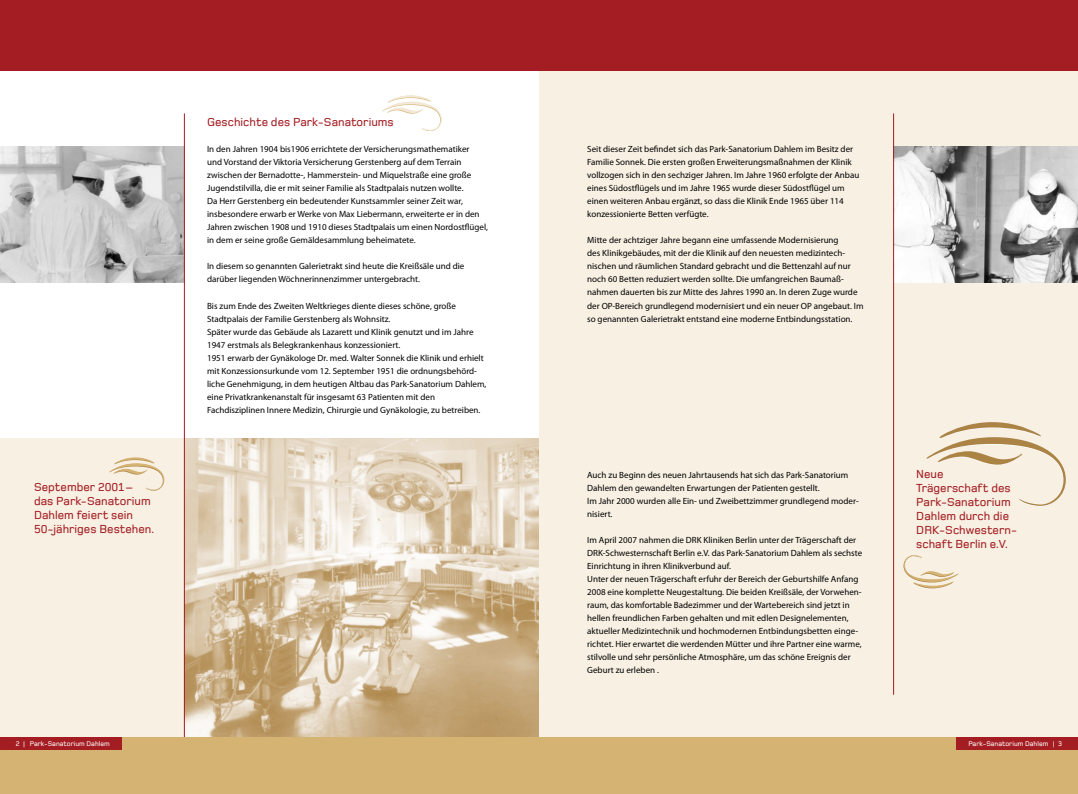
<style>
.page{position:relative;width:1078px;height:794px;background:#fff}
.page>*{position:absolute;margin:0;border:0;box-sizing:border-box;transform-origin:0 0}
.t1{font:500 12px/14px "Foundry Monoline";color:#a41d22}
.t2{font:9px/13px "Myriad Pro";color:#000}
.t3{font:500 7px "Foundry Monoline";color:#fff}
</style>
<div class="page">
<div style="left:539px;top:57px;width:538px;height:702px;background:#f7f0e3"></div>
<img style="left:893px;top:147px;width:184px;height:135px">
<div style="left:0;top:438px;width:191px;height:299px;background:#f7f0e3"></div>
<img style="left:185px;top:438px;width:354px;height:299px">
<img style="left:0;top:147px;width:184px;height:135px">
<hr style="left:184px;top:113px;width:1px;height:624px;background:#a41d22">
<hr style="left:892px;top:113px;width:1px;height:581px;background:#a41d22">
<svg style="left:382px;top:95px;width:59px;height:36px"></svg>
<svg style="left:109px;top:457px;width:55px;height:34px"></svg>
<svg style="left:926px;top:422px;width:139px;height:84px"></svg>
<svg style="left:903px;top:555px;width:55px;height:33px"></svg>
<div style="left:0;top:737px;width:539px;height:57px;background:#d5b373"></div>
<div style="left:0;top:0;width:539px;height:71px;background:#a41d22"></div>
<div style="left:0;top:737px;width:122px;height:13px;background:#a41d22"></div>
<div style="left:539px;top:737px;width:538px;height:57px;background:#d5b373"></div>
<div style="left:539px;top:0;width:538px;height:71px;background:#a41d22"></div>
<div style="left:955px;top:737px;width:122px;height:13px;background:#a41d22"></div>
<h1 class="t1" style="left:34px;top:479px;width:122px">September 2001 – das Park-Sanatorium<br>Dahlem feiert sein<br>50-jähriges Bestehen.</h1>
<h1 class="t1" style="left:207px;top:115px;width:188px">Geschichte des Park-Sanatoriums</h1>
<p class="t2" style="left:207px;top:143px;width:282px">In den Jahren 1904 bis1906 errichtete der Versicherungsmathematiker<br>und Vorstand der Viktoria Versicherung Gerstenberg auf dem Terrain zwischen der Bernadotte-, Hammerstein- und Miquelstraße eine große Jugendstilvilla, die er mit seiner Familie als Stadtpalais nutzen wollte.<br>Da Herr Gerstenberg ein bedeutender Kunstsammler seiner Zeit war, insbesondere erwarb er Werke von Max Liebermann, erweiterte er in den Jahren zwischen 1908 und 1910 dieses Stadtpalais um einen Nordostflügel, in dem er seine große Gemäldesammlung beheimatete.</p>
<p class="t2" style="left:207px;top:260px;width:259px">In diesem so genannten Galerietrakt sind heute die Kreißsäle und die darüber liegenden Wöchnerinnenzimmer untergebracht.</p>
<p class="t2" style="left:207px;top:299px;width:281px">Bis zum Ende des Zweiten Weltkrieges diente dieses schöne, große Stadtpalais der Familie Gerstenberg als Wohnsitz.<br>Später wurde das Gebäude als Lazarett und Klinik genutzt und im Jahre 1947 erstmals als Belegkrankenhaus konzessioniert.<br>1951 erwarb der Gynäkologe Dr. med. Walter Sonnek die Klinik und erhielt mit Konzessionsurkunde vom 12. September 1951 die ordnungsbehörd&shy;liche Genehmigung, in dem heutigen Altbau das Park-Sanatorium Dahlem, eine Privatkrankenanstalt für insgesamt 63 Patienten mit den Fachdisziplinen Innere Medizin, Chirurgie und Gynäkologie, zu betreiben.</p>
<p class="t2" style="left:587px;top:143px;width:273px">Seit dieser Zeit befindet sich das Park-Sanatorium Dahlem im Besitz der Familie Sonnek. Die ersten großen Erweiterungsmaßnahmen der Klinik vollzogen sich in den sechziger Jahren. Im Jahre 1960 erfolgte der Anbau eines Südostflügels und im Jahre 1965 wurde dieser Südostflügel um einen weiteren Anbau ergänzt, so dass die Klinik Ende 1965 über 114 konzessionierte Betten verfügte.</p>
<p class="t2" style="left:587px;top:234px;width:278px">Mitte der achtziger Jahre begann eine umfassende Modernisierung<br>des Klinikgebäudes, mit der die Klinik auf den neuesten medizintech&shy;nischen und räumlichen Standard gebracht und die Bettenzahl auf nur noch 60 Betten reduziert werden sollte. Die umfangreichen Baumaß&shy;nahmen dauerten bis zur Mitte des Jahres 1990 an. In deren Zuge wurde der OP-Bereich grundlegend modernisiert und ein neuer OP angebaut. Im so genannten Galerietrakt entstand eine moderne Entbindungsstation.</p>
<p class="t2" style="left:587px;top:468px;width:273px">Auch zu Beginn des neuen Jahrtausends hat sich das Park-Sanatorium Dahlem den gewandelten Erwartungen der Patienten gestellt.<br>Im Jahr 2000 wurden alle Ein- und Zweibettzimmer grundlegend moder&shy;nisiert.</p>
<p class="t2" style="left:587px;top:533px;width:276px">Im April 2007 nahmen die DRK Kliniken Berlin unter der Trägerschaft der DRK-Schwesternschaft Berlin e.V. das Park-Sanatorium Dahlem als sechste Einrichtung in ihren Klinikverbund auf.<br>Unter der neuen Trägerschaft erfuhr der Bereich der Geburtshilfe Anfang 2008 eine komplette Neugestaltung. Die beiden Kreißsäle, der Vorwehen&shy;raum, das komfortable Badezimmer und der Wartebereich sind jetzt in hellen freundlichen Farben gehalten und mit edlen Designelementen, aktueller Medizintechnik und hochmodernen Entbindungsbetten einge&shy;richtet. Hier erwartet die werdenden Mütter und ihre Partner eine warme, stilvolle und sehr persönliche Atmosphäre, um das schöne Ereignis der Geburt zu erleben .</p>
<h1 class="t1" style="left:916px;top:466px;width:102px">Neue<br>Trägerschaft des<br>Park-Sanatorium<br>Dahlem durch die<br>DRK-Schwestern&shy;schaft Berlin e.V.</h1>
<p class="t3" style="left:23px;top:740px;width:88px">| Park-Sanatorium Dahlem</p>
<p class="t3" style="left:968px;top:740px;width:88px">Park-Sanatorium Dahlem |</p>
</div>
